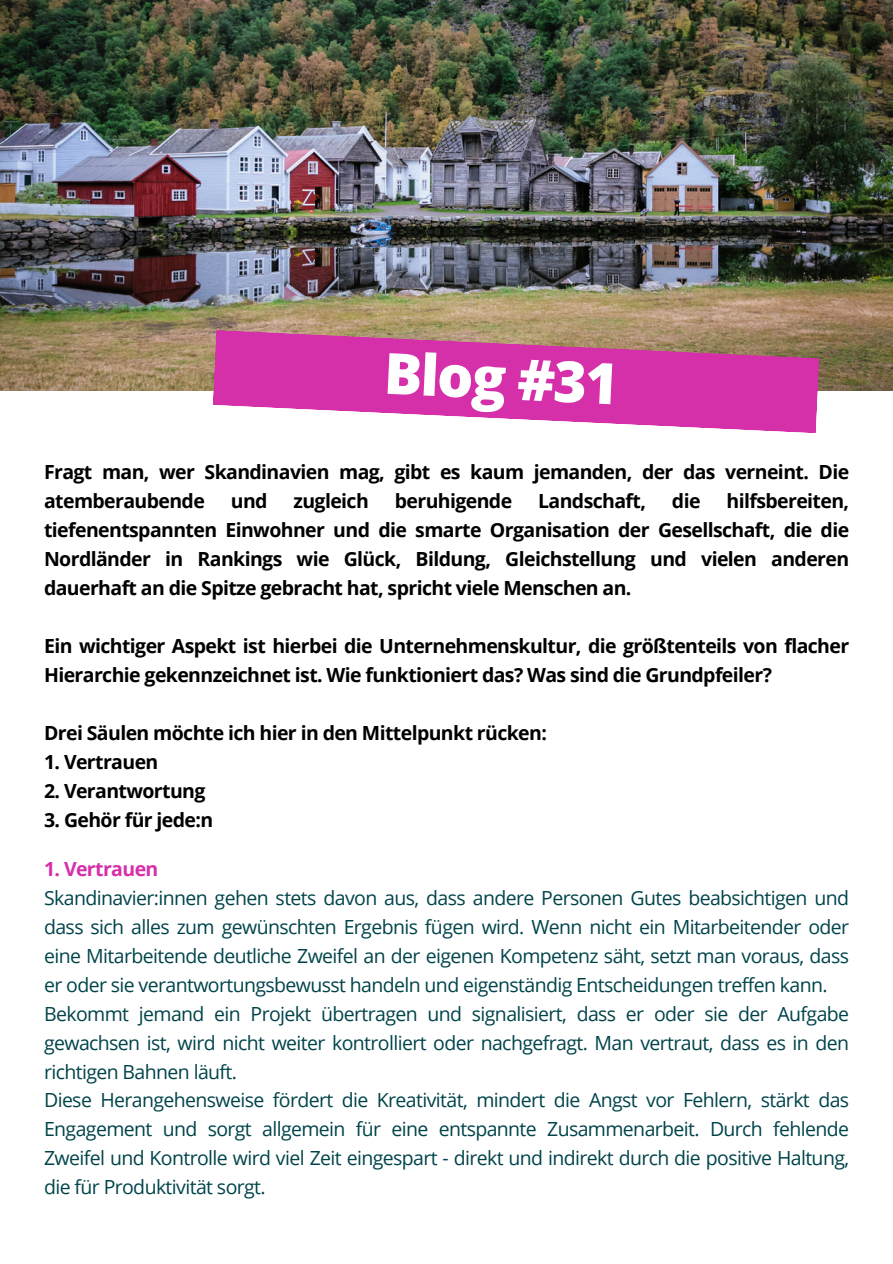
<style>
.page{position:relative;width:893px;height:1264px;background:#fff}
.page>*{position:absolute;margin:0;border:0;box-sizing:border-box;transform-origin:0 0}
.t1{font:800 57px "Open Sans";color:#fff}
.t2{font:19.5px/29px "Open Sans";letter-spacing:-.03em;color:#00444a;text-align:justify}
.t3{font:700 19.5px/29px "Open Sans";letter-spacing:-.03em;color:#000}
.t4{font:700 19.5px "Open Sans";letter-spacing:-.03em;color:#d62faa}
</style>
<div class="page">
<img style="left:0;top:0;width:892px;height:390px">
<svg style="left:213px;top:330px;width:606px;height:103px;background:#d458ac"></svg>
<p class="t1" style="left:386px;top:332px;width:236px;rotate:3deg">Blog #31</p>
<p class="t3" style="left:44px;top:456px;width:806px">Fragt man, wer Skandinavien mag, gibt es kaum jemanden, der das verneint. Die atemberaubende</p>
<p class="t3" style="left:44px;top:485px;width:806px;text-align:justify;text-indent:682px">hilfsbereiten, tiefenentspannten Einwohner und die smarte Organisation der Gesellschaft, die die Nordländer in Rankings wie Glück, Bildung, Gleichstellung und vielen anderen dauerhaft an die Spitze gebracht hat, spricht viele Menschen an.</p>
<p class="t3" style="left:44px;top:630px;width:806px">Ein wichtiger Aspekt ist hierbei die Unternehmenskultur, die größtenteils von flacher<br>Hierarchie gekennzeichnet ist. Wie funktioniert das? Was sind die Grundpfeiler?</p>
<p class="t3" style="left:44px;top:717px;width:504px">Drei Säulen möchte ich hier in den Mittelpunkt rücken:</p>
<p class="t3" style="left:44px;top:746px;width:116px">1. Vertrauen</p>
<p class="t3" style="left:44px;top:775px;width:163px">2. Verantwortung</p>
<p class="t3" style="left:44px;top:804px;width:171px">3. Gehör für jede:n</p>
<p class="t4" style="left:44px;top:854px;width:116px">1. Vertrauen</p>
<p class="t2" style="left:44px;top:882px;width:806px">Skandinavier:innen gehen stets davon aus, dass andere Personen Gutes beabsichtigen und dass sich alles zum gewünschten Ergebnis fügen wird. Wenn nicht ein Mitarbeitender oder eine Mitarbeitende deutliche Zweifel an der eigenen Kompetenz säht, setzt man voraus, dass er oder sie verantwortungsbewusst handeln und eigenständig Entscheidungen treffen kann.</p>
<p class="t2" style="left:44px;top:998px;width:806px">Bekommt jemand ein Projekt übertragen und signalisiert, dass er oder sie der Aufgabe gewachsen ist, wird nicht weiter kontrolliert oder nachgefragt. Man vertraut, dass es in den richtigen Bahnen läuft.</p>
<p class="t3" style="left:231px;top:485px;width:38px">und</p>
<p class="t3" style="left:293px;top:485px;width:77px">zugleich</p>
<p class="t3" style="left:395px;top:485px;width:119px">beruhigende</p>
<p class="t3" style="left:538px;top:485px;width:109px">Landschaft,</p>
<p class="t3" style="left:672px;top:485px;width:30px">die</p>
<p class="t2" style="left:44px;top:1085px;width:806px">Diese Herangehensweise fördert die Kreativität, mindert die Angst vor Fehlern, stärkt das Engagement und sorgt allgemein für eine entspannte Zusammenarbeit. Durch fehlende Zweifel und Kontrolle wird viel Zeit eingespart - direkt und indirekt durch die positive Haltung, die für Produktivität sorgt.</p>
</div>
